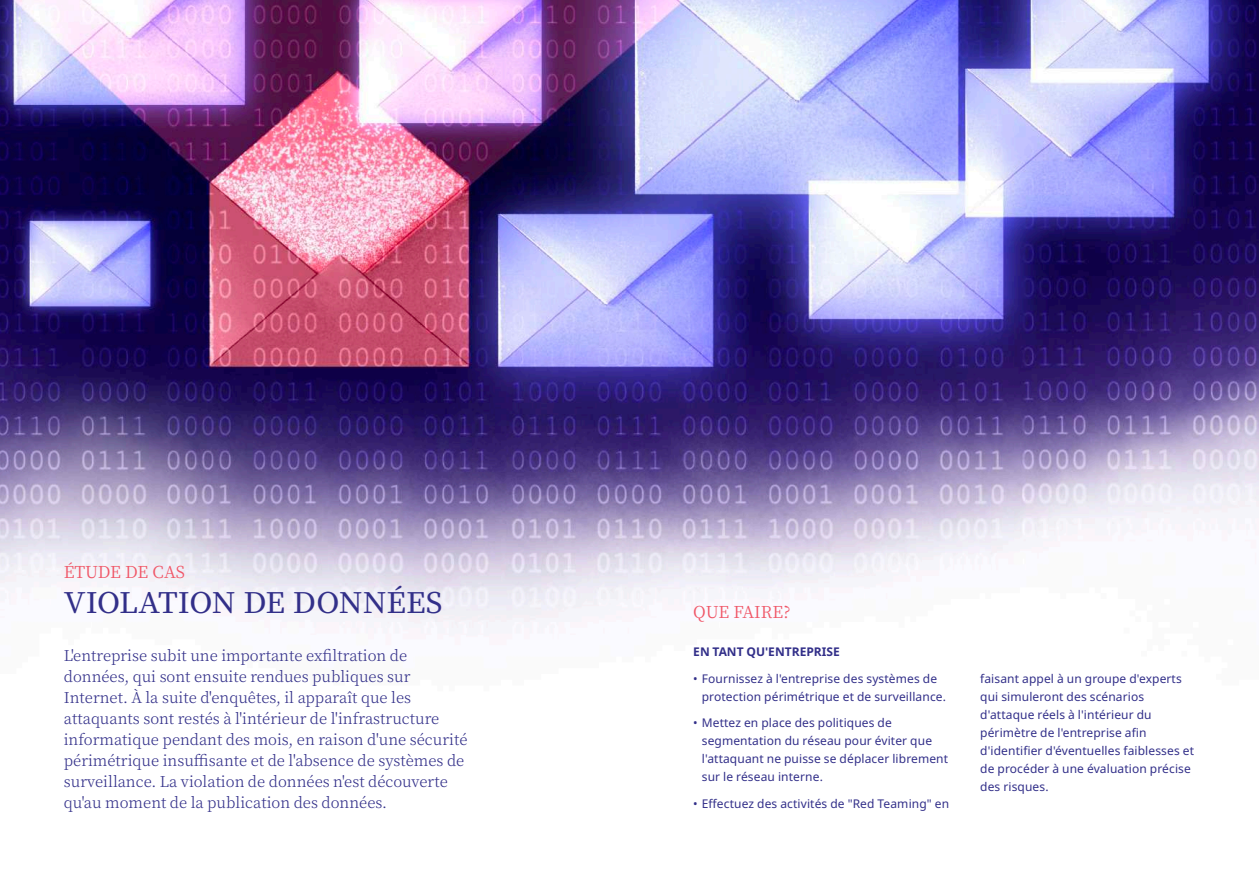
<style>
.page{position:relative;width:1259px;height:893px;background:#fff}
.page>*{position:absolute;margin:0;border:0;box-sizing:border-box;transform-origin:0 0}
.t1{font:500 28.5px "Noto Serif JP";letter-spacing:-.01em;color:#322f89;scale:1.04 1}
.t2{font:16.5px "Noto Serif JP";letter-spacing:-.01em;color:#f05667}
.t3{font:300 15px/21px "Noto Serif JP";color:#322f89}
.t4{font:12px/18px "Noto Sans";letter-spacing:.01em;color:#322f89}
.t5{font:700 12px "Noto Sans";color:#322f89}
</style>
<div class="page">
<img style="left:0;top:0;width:1259px;height:628px">
<h2 class="t2" style="left:64px;top:563px;width:123px">ÉTUDE DE CAS</h2>
<h1 class="t1" style="left:64px;top:586px;width:366px">VIOLATION DE DONNÉES</h1>
<h2 class="t2" style="left:693px;top:603px;width:99px">QUE FAIRE?</h2>
<p class="t3" style="left:64px;top:645px;width:345px">L'entreprise subit une importante exfiltration de</p>
<p class="t5" style="left:693px;top:645px;width:148px">EN TANT QU'ENTREPRISE</p>
<p class="t3" style="left:64px;top:666px;width:405px">données, qui sont ensuite rendues publiques sur Internet. À la suite d'enquêtes, il apparaît que les attaquants sont restés à l'intérieur de l'infrastructure informatique pendant des mois, en raison d'une sécurité périmétrique insuffisante et de l'absence de systèmes de surveillance. La violation de données n'est découverte qu'au moment de la publication des données.</p>
<p class="t4" style="left:702px;top:670px;width:246px;text-indent:-9px">• Fournissez à l'entreprise des systèmes de protection périmétrique et de surveillance.</p>
<p class="t4" style="left:702px;top:714px;width:248px;text-indent:-9px">• Mettez en place des politiques de segmentation du réseau pour éviter que l'attaquant ne puisse se déplacer librement sur le réseau interne.</p>
<p class="t4" style="left:693px;top:795px;width:257px">• Effectuez des activités de "Red Teaming" en</p>
<p class="t4" style="left:980px;top:670px;width:215px">faisant appel à un groupe d'experts qui simuleront des scénarios d'attaque réels à l'intérieur du périmètre de l'entreprise afin d'identifier d'éventuelles faiblesses et de procéder à une évaluation précise des risques.</p>
</div>
